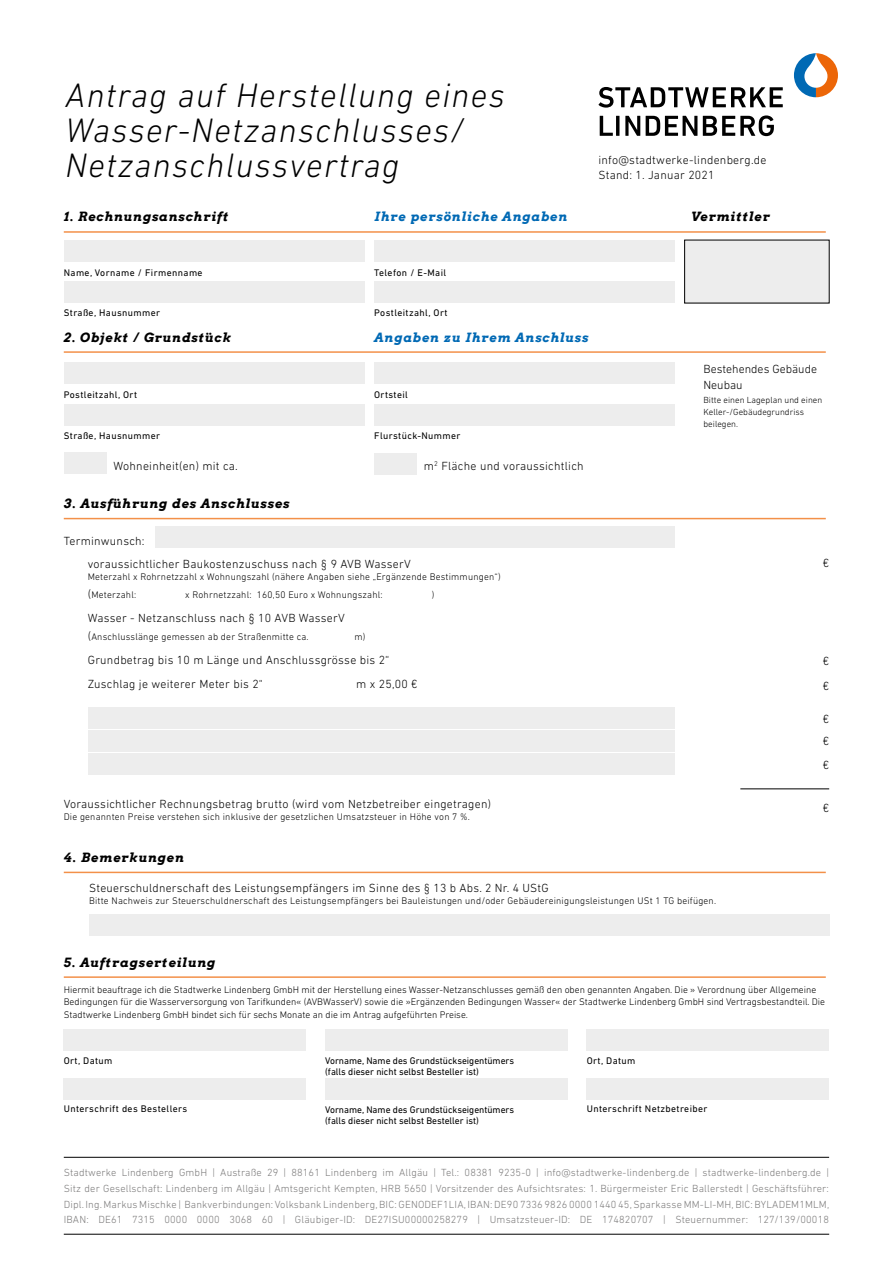
<style>
.page{position:relative;width:893px;height:1263px;background:#fff}
.page>*{position:absolute;margin:0;border:0;box-sizing:border-box;transform-origin:0 0}
.t1{font:italic 300 34.5px/35px "DIN Next LT Pro";letter-spacing:.04em;color:#000}
.t2{font:italic 700 12.75px "Arvo";letter-spacing:.07em;color:#000}
.t3{font:italic 700 12.75px "Arvo";letter-spacing:.07em;color:#0069b4}
.t4{font:300 12px/24px "DIN Next LT Pro";letter-spacing:.02em;color:#000}
.t5{font:300 12px/15.9px "DIN Next LT Pro";color:#000}
.t6{font:300 10.5px/15.8px "DIN Next LT Pro";letter-spacing:.015em;color:#7c7b7b;text-align:justify}
.t7{font:300 9.75px/12.8px "DIN Next LT Pro";color:#000}
.t8{font:300 9.75px/18px "DIN Next LT Pro";letter-spacing:.02em;color:#000}
.t9{font:9.75px "DIN Next LT Pro";letter-spacing:.04em;color:#000}
.t10{font:9.75px/11.2px "DIN Next LT Pro";color:#000}
.t11{font:300 9px/12px "DIN Next LT Pro";letter-spacing:.005em;color:#000}
.s1{font-size:12px}
</style>
<div class="page">
<div style="left:64px;top:240px;width:300px;height:21px;background:#ededed"></div>
<div style="left:64px;top:453px;width:42px;height:21px;background:#ededed"></div>
<div style="left:374px;top:240px;width:301px;height:21px;background:#ededed"></div>
<div style="left:685px;top:240px;width:144px;height:63px;background:#ededed"></div>
<div style="left:374px;top:282px;width:301px;height:21px;background:#ededed"></div>
<div style="left:155px;top:527px;width:520px;height:21px;background:#ededed"></div>
<div style="left:88px;top:708px;width:587px;height:21px;background:#ededed"></div>
<div style="left:88px;top:731px;width:587px;height:21px;background:#ededed"></div>
<div style="left:88px;top:754px;width:587px;height:21px;background:#ededed"></div>
<div style="left:89px;top:914px;width:740px;height:21px;background:#ededed"></div>
<div style="left:64px;top:282px;width:300px;height:21px;background:#ededed"></div>
<hr style="left:64px;top:231px;width:762px;height:2px;background:#f39049">
<hr style="left:64px;top:351px;width:762px;height:2px;background:#f39049">
<hr style="left:64px;top:518px;width:762px;height:1px;background:#f39049">
<hr style="left:64px;top:872px;width:762px;height:1px;background:#f39049">
<hr style="left:740px;top:789px;width:89px;height:1px;background:#000">
<hr style="left:64px;top:976px;width:762px;height:2px;background:#f39049">
<div style="left:64px;top:1029px;width:242px;height:21px;background:#ededed"></div>
<div style="left:325px;top:1029px;width:243px;height:21px;background:#ededed"></div>
<div style="left:587px;top:1029px;width:242px;height:21px;background:#ededed"></div>
<div style="left:64px;top:1078px;width:242px;height:22px;background:#ededed"></div>
<div style="left:325px;top:1078px;width:243px;height:22px;background:#ededed"></div>
<div style="left:587px;top:1079px;width:242px;height:21px;background:#ededed"></div>
<div style="left:64px;top:362px;width:300px;height:22px;background:#ededed"></div>
<div style="left:374px;top:362px;width:301px;height:22px;background:#ededed"></div>
<div style="left:374px;top:404px;width:301px;height:21px;background:#ededed"></div>
<div style="left:64px;top:404px;width:300px;height:21px;background:#ededed"></div>
<hr style="left:64px;top:1157px;width:765px;height:1px;background:#000">
<hr style="left:64px;top:1234px;width:765px;height:1px;background:#000">
<svg style="left:600px;top:115px;width:174px;height:21px"></svg>
<svg style="left:598px;top:87px;width:185px;height:21px"></svg>
<svg style="left:794px;top:53px;width:44px;height:44px"></svg>
<svg style="left:804px;top:53px;width:23px;height:35px"></svg>
<div style="left:374px;top:453px;width:43px;height:21px;background:#ededed"></div>
<h1 class="t1" style="left:65px;top:77px;width:441px">Antrag auf Herstellung eines<br>Wasser-Netzanschlusses/<br>Netzanschlussvertrag</h1>
<p class="t2" style="left:64px;top:209px;width:166px">1. Rechnungsanschrift</p>
<p class="t3" style="left:374px;top:209px;width:194px">Ihre persönliche Angaben</p>
<p class="t4" style="left:598px;top:152px;width:170px;line-height:15.3px">info@stadtwerke-lindenberg.de<br>Stand: 1. Januar 2021</p>
<p class="t2" style="left:691px;top:209px;width:80px">Vermittler</p>
<p class="t9" style="left:64px;top:267px;width:140px">Name, Vorname / Firmenname</p>
<p class="t9" style="left:64px;top:307px;width:98px">Straße, Hausnummer</p>
<p class="t2" style="left:64px;top:329px;width:168px">2. Objekt / Grundstück</p>
<p class="t9" style="left:64px;top:389px;width:75px">Postleitzahl, Ort</p>
<p class="t9" style="left:64px;top:430px;width:98px">Straße, Hausnummer</p>
<p class="t9" style="left:374px;top:267px;width:74px">Telefon / E-Mail</p>
<p class="t9" style="left:374px;top:307px;width:75px">Postleitzahl, Ort</p>
<p class="t3" style="left:374px;top:329px;width:215px">Angaben zu Ihrem Anschluss</p>
<p class="t9" style="left:374px;top:389px;width:35px">Ortsteil</p>
<p class="t9" style="left:374px;top:430px;width:88px">Flurstück-Nummer</p>
<p class="t4" style="left:113px;top:454px;width:126px">Wohneinheit(en) mit ca.</p>
<p class="t4" style="left:424px;top:454px;width:161px">m<sup>2</sup> Fläche und voraussichtlich</p>
<p class="t2" style="left:64px;top:496px;width:227px">3. Ausführung des Anschlusses</p>
<p class="t4" style="left:64px;top:529px;width:82px">Terminwunsch:</p>
<p class="t4" style="left:88px;top:551px;width:324px">voraussichtlicher Baukostenzuschuss nach § 9 AVB WasserV</p>
<p class="t8" style="left:88px;top:567px;width:414px">Meterzahl x Rohrnetzzahl x Wohnungszahl (nähere Angaben siehe „Ergänzende Bestimmungen“) <span class="s1">(</span>Meterzahl:</p>
<p class="t8" style="left:185px;top:585px;width:199px">x Rohrnetzzahl: 160,50 Euro x Wohnungszahl:</p>
<p class="t7" style="left:432px;top:588px;width:4px">)</p>
<p class="t4" style="left:88px;top:605px;width:259px">Wasser - Netzanschluss nach § 10 AVB WasserV</p>
<p class="t8" style="left:88px;top:627px;width:222px"><span class="s1">(</span>Anschlusslänge gemessen ab der Straßenmitte ca.</p>
<p class="t7" style="left:354px;top:630px;width:13px">m)</p>
<p class="t4" style="left:88px;top:647px;width:303px">Grundbetrag bis 10 m Länge und Anschlussgrösse bis 2“<br>Zuschlag je weiterer Meter bis 2“</p>
<p class="t4" style="left:356px;top:671px;width:63px">m x 25,00 €</p>
<p class="t4" style="left:64px;top:791px;width:429px">Voraussichtlicher Rechnungsbetrag brutto (wird vom Netzbetreiber eingetragen)</p>
<p class="t8" style="left:64px;top:807px;width:408px">Die genannten Preise verstehen sich inklusive der gesetzlichen Umsatzsteuer in Höhe von 7 %.</p>
<p class="t2" style="left:64px;top:849px;width:121px">4. Bemerkungen</p>
<p class="t5" style="left:703px;top:361px;width:115px">Bestehendes Gebäude<br>Neubau</p>
<p class="t11" style="left:703px;top:393px;width:120px">Bitte einen Lageplan und einen<br>Keller-/Gebäudegrundriss beilegen.</p>
<p class="t4" style="left:823px;top:551px;width:8px">€</p>
<p class="t4" style="left:823px;top:649px;width:8px;line-height:24.5px">€ €</p>
<p class="t4" style="left:823px;top:708px;width:8px;line-height:21.8px">€ €</p>
<p class="t4" style="left:823px;top:753px;width:8px">€</p>
<p class="t4" style="left:823px;top:796px;width:8px">€</p>
<p class="t4" style="left:89px;top:875px;width:461px">Steuerschuldnerschaft des Leistungsempfängers im Sinne des § 13 b Abs. 2 Nr. 4 UStG</p>
<p class="t8" style="left:89px;top:891px;width:629px">Bitte Nachweis zur Steuerschuldnerschaft des Leistungsempfängers bei Bauleistungen und/oder Gebäudereinigungsleistungen USt 1 TG beifügen.</p>
<p class="t2" style="left:64px;top:954px;width:153px">5. Auftragserteilung</p>
<p class="t7" style="left:64px;top:983px;width:763px">Hiermit beauftrage ich die Stadtwerke Lindenberg GmbH mit der Herstellung eines Wasser-Netzanschlusses gemäß den oben genannten Angaben. Die » Verordnung über Allgemeine<br>Bedingungen für die Wasserversorgung von Tarifkunden« (AVBWasserV) sowie die »Ergänzenden Bedingungen Wasser« der Stadtwerke Lindenberg GmbH sind Vertragsbestandteil. Die<br>Stadtwerke Lindenberg GmbH bindet sich für sechs Monate an die im Antrag aufgeführten Preise.</p>
<p class="t9" style="left:64px;top:1055px;width:50px">Ort, Datum</p>
<p class="t9" style="left:64px;top:1103px;width:125px">Unterschrift des Bestellers</p>
<p class="t10" style="left:325px;top:1055px;width:190px">Vorname, Name des Grundstückseigentümers (falls dieser nicht selbst Besteller ist)</p>
<p class="t10" style="left:325px;top:1104px;width:190px">Vorname, Name des Grundstückseigentümers (falls dieser nicht selbst Besteller ist)</p>
<p class="t9" style="left:587px;top:1055px;width:50px">Ort, Datum</p>
<p class="t9" style="left:587px;top:1103px;width:122px">Unterschrift Netzbetreiber</p>
<p class="t6" style="left:64px;top:1164px;width:767px">Stadtwerke Lindenberg GmbH | Austraße 29 | 88161 Lindenberg im Allgäu | Tel.: 08381 9235-0 | info@stadtwerke-lindenberg.de | stadtwerke-lindenberg.de | Sitz der Gesellschaft: Lindenberg im Allgäu | Amtsgericht Kempten, HRB 5650 | Vorsitzender des Aufsichtsrates: 1. Bürgermeister Eric Ballerstedt | Geschäftsführer:<br>Dipl. Ing. Markus Mischke | Bankverbindungen: Volksbank Lindenberg, BIC: GENODEF1LIA, IBAN: DE90 7336 9826 0000 1440 45, Sparkasse MM-LI-MH, BIC: BYLADEM1MLM, IBAN: DE61 7315 0000 0000 3068 60 | Gläubiger-ID: DE27ISU00000258279 | Umsatzsteuer-ID: DE 174820707 | Steuernummer: 127/139/00018</p>
</div>
